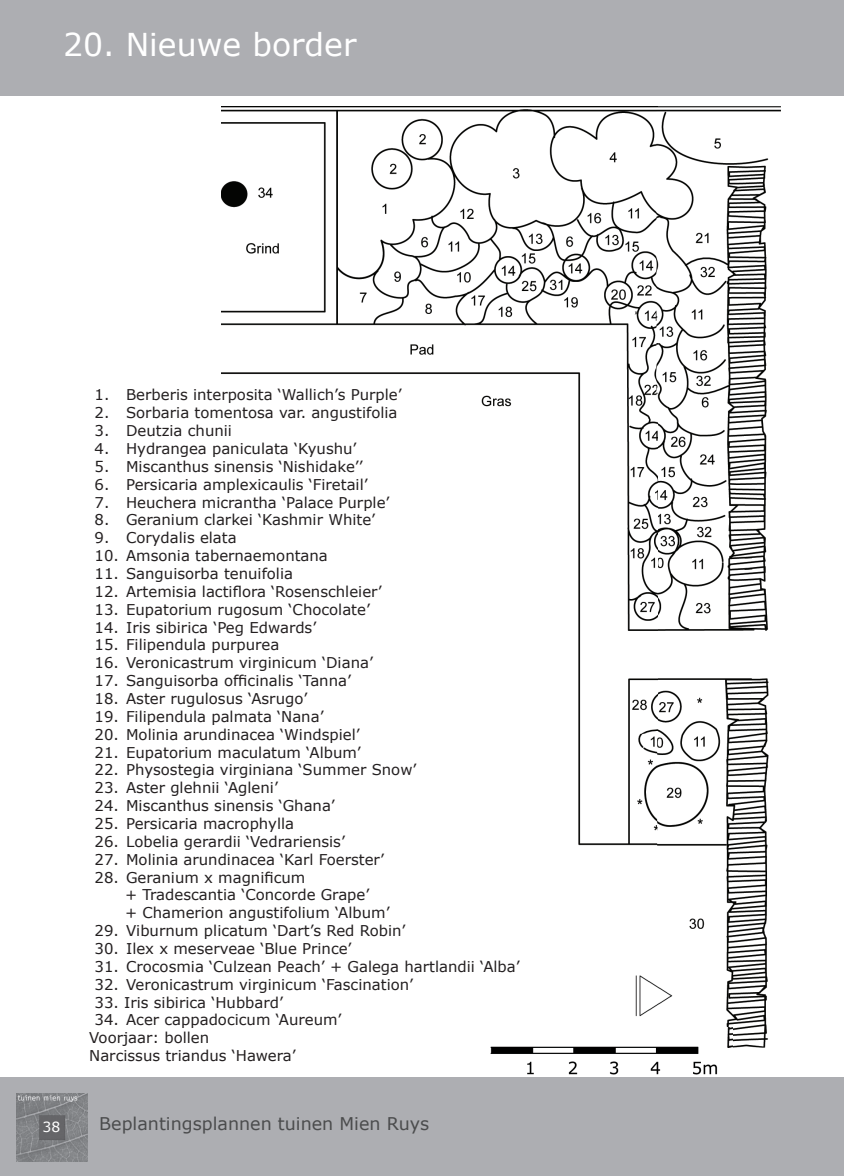
<style>
.page{position:relative;width:844px;height:1176px;background:#fff}
.page>*{position:absolute;margin:0;border:0;box-sizing:border-box;transform-origin:0 0}
.t1{font:31.5px "Verdana";color:#fff}
.t2{font:17.5px "Verdana";color:#4b4c4d}
.t3{font:14.88px/17.8px "Verdana";color:#231f20}
.t4{font:14px "Verdana";color:#fff}
</style>
<div class="page">
<div style="left:0;top:1077px;width:843px;height:99px;background:#adaeb2"></div>
<div style="left:0;top:0;width:843px;height:96px;background:#adaeb2"></div>
<img style="left:16px;top:1093px;width:71px;height:68px">
<img style="left:221px;top:106px;width:559px;height:941px">
<img style="left:434px;top:1027px;width:298px;height:48px">
<div style="left:263px;top:729px;width:221px;height:171px;background:#fff"></div>
<img style="left:622px;top:964px;width:64px;height:63px">
<h1 class="t1" style="left:63px;top:23px;width:295px">20. Nieuwe border</h1>
<p class="t3" style="left:94px;top:386px;width:308px">1. Berberis interposita ‘Wallich’s Purple’</p>
<p class="t3" style="left:94px;top:404px;width:304px">2. Sorbaria tomentosa var. angustifolia</p>
<p class="t3" style="left:94px;top:422px;width:139px">3. Deutzia chunii</p>
<p class="t3" style="left:94px;top:439px;width:263px">4. Hydrangea paniculata ‘Kyushu’</p>
<p class="t3" style="left:94px;top:457px;width:270px">5. Miscanthus sinensis ‘Nishidake’’</p>
<p class="t3" style="left:94px;top:475px;width:274px">6. Persicaria amplexicaulis ‘Firetail’</p>
<p class="t3" style="left:94px;top:493px;width:296px">7. Heuchera micrantha ‘Palace Purple’</p>
<p class="t3" style="left:94px;top:511px;width:282px">8. Geranium clarkei ‘Kashmir White’</p>
<p class="t3" style="left:94px;top:529px;width:144px">9. Corydalis elata</p>
<p class="t3" style="left:94px;top:547px;width:235px">10. Amsonia tabernaemontana</p>
<p class="t3" style="left:94px;top:564px;width:200px">11. Sanguisorba tenuifolia</p>
<p class="t3" style="left:94px;top:582px;width:288px">12. Artemisia lactiflora ‘Rosenschleier’</p>
<p class="t3" style="left:94px;top:600px;width:277px">13. Eupatorium rugosum ‘Chocolate’</p>
<p class="t3" style="left:94px;top:618px;width:223px">14. Iris sibirica ‘Peg Edwards’</p>
<p class="t3" style="left:94px;top:636px;width:186px">15. Filipendula purpurea</p>
<p class="t3" style="left:94px;top:654px;width:280px">16. Veronicastrum virginicum ‘Diana’</p>
<p class="t3" style="left:94px;top:671px;width:258px">17. Sanguisorba officinalis ‘Tanna’</p>
<p class="t3" style="left:94px;top:689px;width:214px">18. Aster rugulosus ‘Asrugo’</p>
<p class="t3" style="left:94px;top:707px;width:230px">19. Filipendula palmata ‘Nana’</p>
<p class="t3" style="left:94px;top:725px;width:267px">20. Molinia arundinacea ‘Windspiel’</p>
<p class="t3" style="left:94px;top:743px;width:268px">21. Eupatorium maculatum ‘Album’</p>
<p class="t3" style="left:94px;top:761px;width:323px">22. Physostegia virginiana ‘Summer Snow’</p>
<p class="t3" style="left:94px;top:779px;width:185px">23. Aster glehnii ‘Agleni’</p>
<p class="t3" style="left:94px;top:796px;width:242px">24. Miscanthus sinensis ‘Ghana’</p>
<p class="t3" style="left:94px;top:814px;width:201px">25. Persicaria macrophylla</p>
<p class="t3" style="left:94px;top:832px;width:252px">26. Lobelia gerardii ‘Vedrariensis’</p>
<p class="t3" style="left:94px;top:850px;width:291px">27. Molinia arundinacea ‘Karl Foerster’</p>
<p class="t3" style="left:125px;top:868px;width:266px;text-indent:-30px">28. Geranium x magnificum<br>+ Tradescantia ‘Concorde Grape’<br>+ Chamerion angustifolium ‘Album’</p>
<p class="t3" style="left:94px;top:921px;width:312px">29. Viburnum plicatum ‘Dart’s Red Robin’</p>
<p class="t3" style="left:94px;top:939px;width:258px">30. Ilex x meserveae ‘Blue Prince’</p>
<p class="t3" style="left:94px;top:957px;width:426px">31. Crocosmia ‘Culzean Peach’ + Galega hartlandii ‘Alba’</p>
<p class="t3" style="left:94px;top:975px;width:320px">32. Veronicastrum virginicum ‘Fascination’</p>
<p class="t3" style="left:94px;top:993px;width:190px">33. Iris sibirica ‘Hubbard’</p>
<p class="t3" style="left:89px;top:1011px;width:254px;text-indent:5px">34. Acer cappadocicum ‘Aureum’<br>Voorjaar: bollen<br>Narcissus triandus ‘Hawera’</p>
<p class="t4" style="left:43px;top:1117px;width:19px">38</p>
<p class="t2" style="left:99px;top:1111px;width:331px">Beplantingsplannen tuinen Mien Ruys</p>
</div>
